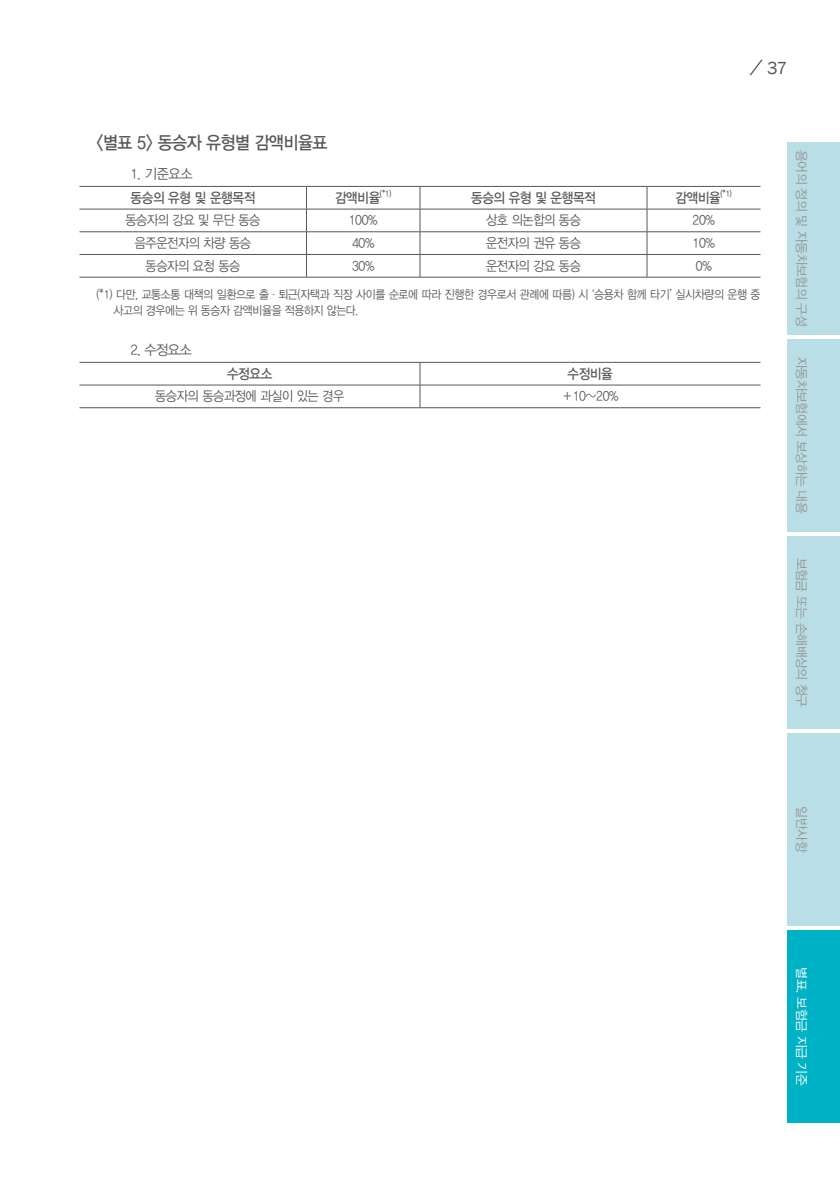
<style>
.page{position:relative;width:840px;height:1191px;background:#fff}
.page>*{position:absolute;margin:0;border:0;box-sizing:border-box;transform-origin:0 0}
.t1{font:18px "YDVYGO Std 33";letter-spacing:-.03em;color:#58585b;scale:.9 1}
.t2{font:18px "Franklin Gothic";color:#58585b}
.t3{font:14px "YDVYGO Std 33";letter-spacing:-.03em;color:#58585b;scale:.9 1}
.t4{font:14px "YDVYGO Std 32";letter-spacing:-.035em;color:#58585b;scale:.95 1}
.t5{font:13.6px "YDVYGO Std 32";letter-spacing:-.03em;color:#58585b;scale:.9 1}
.t6{font:12.8px "YDVYGO Std 12";letter-spacing:-.03em;color:#939598}
.t7{font:12.8px "YDVYGO Std 12";letter-spacing:-.03em;color:#fff}
.t8{font:12px/16px "YDVYGO Std 32";letter-spacing:-.03em;color:#58585b;scale:.9 1}
.t9{font:8.2px "YDVYGO Std 33";color:#58585b;scale:.9 1}
</style>
<div class="page">
<div style="left:787px;top:142px;width:52px;height:192px;background:#badee6"></div>
<div style="left:787px;top:339px;width:52px;height:192px;background:#badee6"></div>
<div style="left:787px;top:536px;width:52px;height:193px;background:#badee6"></div>
<div style="left:787px;top:733px;width:52px;height:193px;background:#badee6"></div>
<div style="left:787px;top:930px;width:52px;height:193px;background:#00b2c5"></div>
<svg style="left:749px;top:60px;width:13px;height:15px"></svg>
<hr style="left:79px;top:186px;width:227px;height:1px;background:#58585b">
<hr style="left:306px;top:186px;width:114px;height:1px;background:#58585b">
<hr style="left:420px;top:186px;width:226px;height:1px;background:#58585b">
<hr style="left:646px;top:186px;width:114px;height:1px;background:#58585b">
<hr style="left:79px;top:209px;width:227px;height:1px;background:#58585b">
<hr style="left:306px;top:209px;width:114px;height:1px;background:#58585b">
<hr style="left:420px;top:209px;width:226px;height:1px;background:#58585b">
<hr style="left:79px;top:231px;width:227px;height:1px;background:#58585b">
<hr style="left:420px;top:231px;width:226px;height:1px;background:#58585b">
<hr style="left:79px;top:254px;width:227px;height:1px;background:#58585b">
<hr style="left:420px;top:254px;width:226px;height:1px;background:#58585b">
<hr style="left:79px;top:277px;width:227px;height:1px;background:#58585b">
<hr style="left:420px;top:277px;width:226px;height:1px;background:#58585b">
<hr style="left:646px;top:209px;width:114px;height:1px;background:#58585b">
<hr style="left:306px;top:231px;width:114px;height:1px;background:#58585b">
<hr style="left:646px;top:231px;width:114px;height:1px;background:#58585b">
<hr style="left:306px;top:254px;width:114px;height:1px;background:#58585b">
<svg style="left:306px;top:187px;width:1px;height:90px"></svg>
<hr style="left:646px;top:254px;width:114px;height:1px;background:#58585b">
<svg style="left:646px;top:187px;width:1px;height:90px"></svg>
<hr style="left:306px;top:277px;width:114px;height:1px;background:#58585b">
<hr style="left:646px;top:277px;width:114px;height:1px;background:#58585b">
<svg style="left:419px;top:187px;width:1px;height:90px"></svg>
<hr style="left:79px;top:362px;width:341px;height:1px;background:#58585b">
<hr style="left:420px;top:362px;width:340px;height:1px;background:#58585b">
<hr style="left:79px;top:385px;width:341px;height:1px;background:#58585b">
<hr style="left:420px;top:385px;width:340px;height:1px;background:#58585b">
<svg style="left:419px;top:362px;width:1px;height:45px"></svg>
<hr style="left:79px;top:407px;width:341px;height:1px;background:#58585b">
<hr style="left:420px;top:407px;width:340px;height:1px;background:#58585b">
<h1 class="t2" style="left:766px;top:57px;width:22px">37</h1>
<h1 class="t1" style="left:96px;top:133px;width:258px">&lt;별표 5&gt; 동승자 유형별 감액비율표</h1>
<p class="t4" style="left:130px;top:166px;width:67px">1. 기준요소</p>
<p class="t3" style="left:130px;top:191px;width:140px">동승의 유형 및 운행목적</p>
<p class="t3" style="left:335px;top:191px;width:52px">감액비율</p>
<p class="t9" style="left:380px;top:189px;width:14px">(*1)</p>
<p class="t3" style="left:471px;top:191px;width:140px">동승의 유형 및 운행목적</p>
<p class="t3" style="left:675px;top:191px;width:52px">감액비율</p>
<p class="t9" style="left:720px;top:189px;width:14px">(*1)</p>
<p class="t5" style="left:125px;top:213px;width:151px">동승자의 강요 및 무단 동승</p>
<p class="t5" style="left:348px;top:213px;width:34px">100%</p>
<p class="t5" style="left:486px;top:213px;width:107px">상호 의논합의 동승</p>
<p class="t5" style="left:692px;top:213px;width:26px">20%</p>
<p class="t5" style="left:135px;top:236px;width:131px">음주운전자의 차량 동승</p>
<p class="t5" style="left:352px;top:236px;width:26px">40%</p>
<p class="t5" style="left:486px;top:236px;width:107px">운전자의 권유 동승</p>
<p class="t5" style="left:692px;top:236px;width:26px">10%</p>
<p class="t5" style="left:145px;top:259px;width:107px">동승자의 요청 동승</p>
<p class="t5" style="left:352px;top:259px;width:26px">30%</p>
<p class="t5" style="left:486px;top:259px;width:107px">운전자의 강요 동승</p>
<p class="t5" style="left:695px;top:259px;width:19px">0%</p>
<p class="t8" style="left:113px;top:287px;width:720px;text-indent:-17px">(*1) 다만, 교통소통 대책의 일환으로 출·퇴근(자택과 직장 사이를 순로에 따라 진행한 경우로서 관례에 따름) 시 ‘승용차 함께 타기’ 실시차량의 운행 중 사고의 경우에는 위 동승자 감액비율을 적용하지 않는다.</p>
<p class="t4" style="left:130px;top:342px;width:66px">2. 수정요소</p>
<p class="t3" style="left:227px;top:366px;width:52px">수정요소</p>
<p class="t3" style="left:567px;top:366px;width:52px">수정비율</p>
<p class="t5" style="left:155px;top:389px;width:211px">동승자의 동승과정에 과실이 있는 경우</p>
<p class="t5" style="left:561px;top:389px;width:65px">＋10~20%</p>
<p class="t6" style="left:807px;top:150px;width:178px;rotate:90deg">용어의 정의 및 자동차보험의 구성</p>
<p class="t6" style="left:807px;top:357px;width:158px;rotate:90deg">자동차보험에서 보상하는 내용</p>
<p class="t6" style="left:807px;top:557px;width:151px;rotate:90deg">보험금 또는 손해배상의 청구</p>
<p class="t6" style="left:807px;top:806px;width:47px;rotate:90deg">일반사항</p>
<p class="t7" style="left:807px;top:967px;width:120px;rotate:90deg">별표. 보험금 지급 기준</p>
</div>
